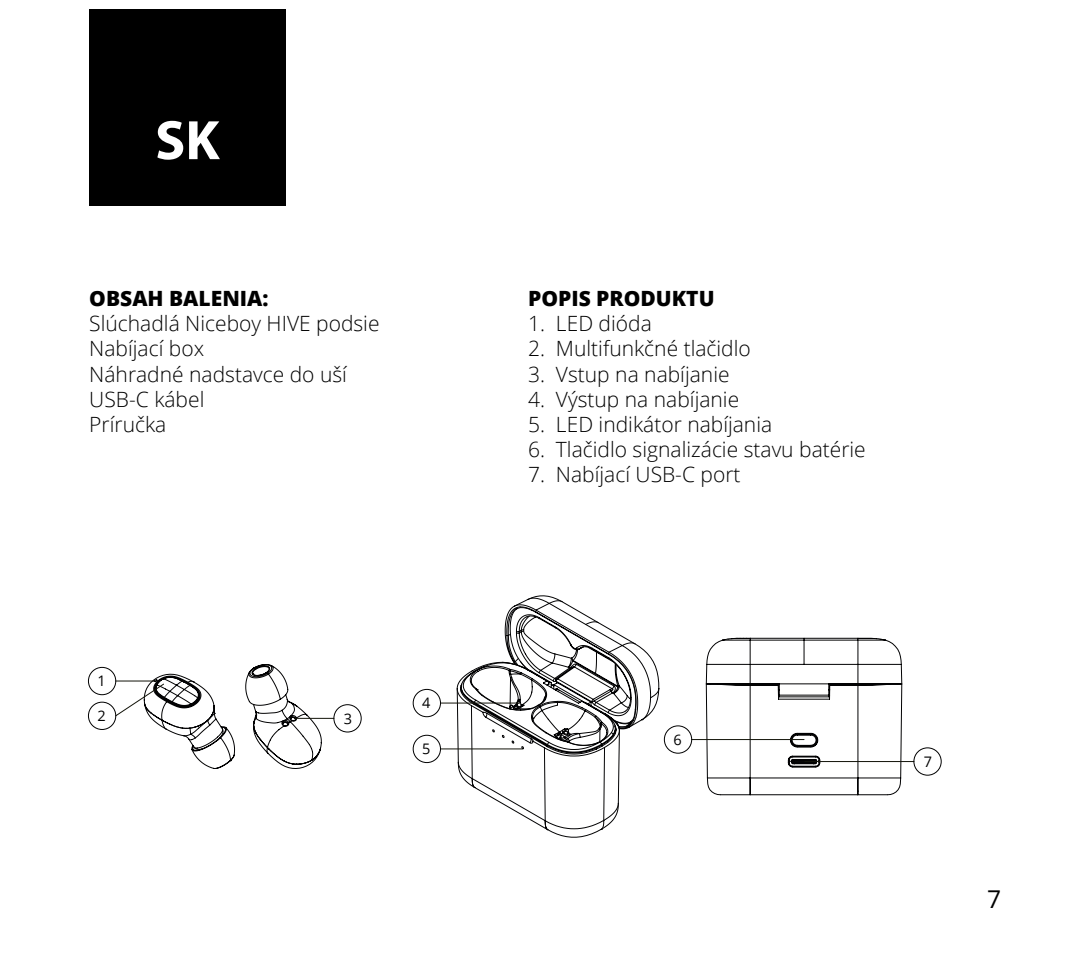
<style>
.page{position:relative;width:1072px;height:973px;background:#fff}
.page>*{position:absolute;margin:0;border:0;box-sizing:border-box;transform-origin:0 0}
.t1{font:700 56px "Myriad Pro";color:#fff}
.t2{font:24.5px "Open Sans";color:#000}
.t3{font:300 21px "Open Sans";color:#000}
.t4{font:800 21px "Open Sans";color:#000}
.t5{font:14.35px "Open Sans";color:#000}
</style>
<div class="page">
<div style="left:89px;top:9px;width:196px;height:196px;background:#000"></div>
<svg style="left:245px;top:664px;width:77px;height:105px"></svg>
<hr style="left:294px;top:717px;width:40px;height:1px;background:#121309">
<div style="left:333px;top:704px;width:28px;height:28px;border:1px solid #000;border-radius:50%"></div>
<div style="left:88px;top:666px;width:28px;height:29px;border:1px solid #000;border-radius:50%"></div>
<svg style="left:114px;top:673px;width:121px;height:96px"></svg>
<div style="left:88px;top:701px;width:28px;height:28px;border:1px solid #000;border-radius:50%"></div>
<svg style="left:456px;top:597px;width:203px;height:234px"></svg>
<hr style="left:440px;top:748px;width:82px;height:1px;background:#121309">
<div style="left:413px;top:734px;width:28px;height:28px;border:1px solid #000;border-radius:50%"></div>
<hr style="left:440px;top:702px;width:79px;height:1px;background:#121309">
<div style="left:413px;top:688px;width:28px;height:29px;border:1px solid #000;border-radius:50%"></div>
<svg style="left:705px;top:637px;width:197px;height:158px"></svg>
<hr style="left:691px;top:738px;width:113px;height:2px;background:#121309">
<div style="left:664px;top:725px;width:28px;height:28px;border:1px solid #000;border-radius:50%"></div>
<hr style="left:804px;top:760px;width:110px;height:2px;background:#121309">
<div style="left:913px;top:747px;width:28px;height:28px;border:1px solid #000;border-radius:50%"></div>
<p class="t1" style="left:155px;top:109px;width:66px">SK</p>
<p class="t4" style="left:89px;top:282px;width:181px">OBSAH BALENIA:</p>
<p class="t3" style="left:89px;top:309px;width:292px">Slúchadlá Niceboy HIVE podsie</p>
<p class="t3" style="left:89px;top:334px;width:116px">Nabíjací box</p>
<p class="t3" style="left:89px;top:359px;width:259px">Náhradné nadstavce do uší</p>
<p class="t3" style="left:89px;top:385px;width:117px">USB-C kábel</p>
<p class="t3" style="left:89px;top:410px;width:79px">Príručka</p>
<p class="t5" style="left:98px;top:671px;width:10px">1</p>
<p class="t5" style="left:98px;top:705px;width:10px">2</p>
<p class="t5" style="left:344px;top:708px;width:10px">3</p>
<p class="t5" style="left:422px;top:693px;width:10px">4</p>
<p class="t5" style="left:422px;top:738px;width:10px">5</p>
<p class="t4" style="left:528px;top:282px;width:188px">POPIS PRODUKTU</p>
<p class="t3" style="left:528px;top:309px;width:125px">1. LED dióda</p>
<p class="t3" style="left:528px;top:334px;width:224px">2. Multifunkčné tlačidlo</p>
<p class="t3" style="left:528px;top:359px;width:203px">3. Vstup na nabíjanie</p>
<p class="t3" style="left:528px;top:385px;width:213px">4. Výstup na nabíjanie</p>
<p class="t3" style="left:528px;top:410px;width:246px">5. LED indikátor nabíjania</p>
<p class="t3" style="left:528px;top:435px;width:339px">6. Tlačidlo signalizácie stavu batérie</p>
<p class="t3" style="left:528px;top:460px;width:214px">7. Nabíjací USB-C port</p>
<p class="t5" style="left:673px;top:729px;width:10px">6</p>
<p class="t5" style="left:923px;top:751px;width:10px">7</p>
<p class="t2" style="left:987px;top:882px;width:16px">7</p>
</div>
